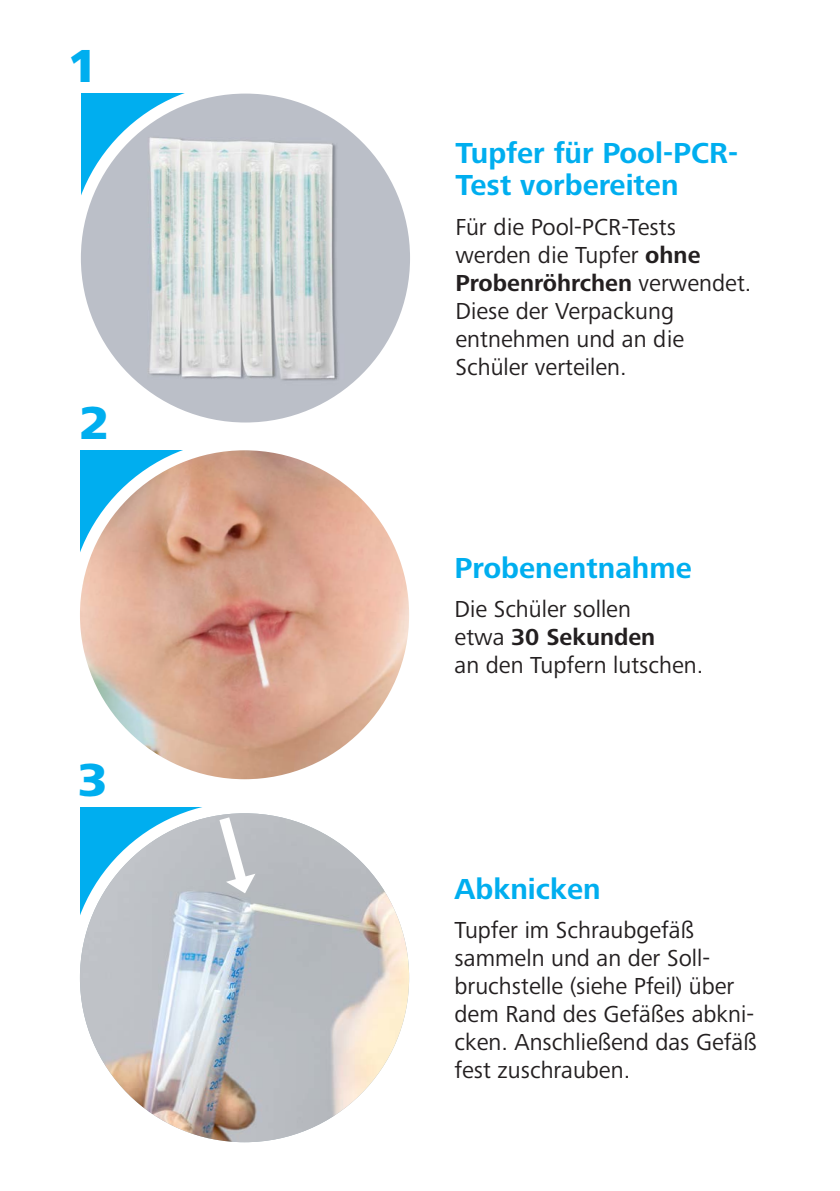
<style>
.page{position:relative;width:840px;height:1191px;background:#fff}
.page>*{position:absolute;margin:0;border:0;box-sizing:border-box;transform-origin:0 0}
.t1{font:800 48px "Frutiger Next Pro";color:#00aeef}
.t2{font:700 30px/32px "Frutiger Next Pro";color:#00aeef}
.t3{font:24px/28px "Frutiger Next Pro";color:#231f20}
.s1{font-weight:700}
</style>
<div class="page">
<div style="left:81px;top:94px;width:170px;height:170px;background:#00aeef"></div>
<div style="left:69px;top:82px;width:352px;height:352px;background:#fff;border-radius:50%"></div>
<div style="left:80px;top:450px;width:170px;height:170px;background:#00aeef"></div>
<div style="left:80px;top:807px;width:170px;height:170px;background:#00aeef"></div>
<div style="left:69px;top:439px;width:351px;height:351px;background:#fff;border-radius:50%"></div>
<div style="left:69px;top:802px;width:351px;height:351px;background:#fff;border-radius:50%"></div>
<img style="left:80px;top:813px;width:329px;height:329px;border-radius:164px">
<img style="left:80px;top:450px;width:329px;height:329px;border-radius:164px">
<img style="left:81px;top:94px;width:329px;height:328px;border-radius:164px">
<svg style="left:210px;top:813px;width:49px;height:84px"></svg>
<h1 class="t1" style="left:68px;top:39px;width:31px">1</h1>
<h1 class="t1" style="left:79px;top:395px;width:31px">2</h1>
<h1 class="t1" style="left:78px;top:753px;width:31px">3</h1>
<p class="t2" style="left:455px;top:137px;width:284px">Tupfer für Pool-PCR-<br>Test vorbereiten</p>
<p class="t3" style="left:455px;top:212px;width:297px">Für die Pool-PCR-Tests werden die Tupfer <span class="s1">ohne<br>Probenröhrchen</span> verwendet.<br>Diese der Verpackung entnehmen und an die<br>Schüler verteilen.</p>
<p class="t2" style="left:454px;top:552px;width:239px">Probenentnahme</p>
<p class="t3" style="left:454px;top:595px;width:250px">Die Schüler sollen<br>etwa <span class="s1">30 Sekunden<br></span>an den Tupfern lutschen.</p>
<p class="t2" style="left:454px;top:873px;width:148px">Abknicken</p>
<p class="t3" style="left:454px;top:916px;width:303px">Tupfer im Schraubgefäß sammeln und an der Soll&shy;bruchstelle (siehe Pfeil) über dem Rand des Gefäßes abkni&shy;cken. Anschließend das Gefäß fest zuschrauben.</p>
</div>
